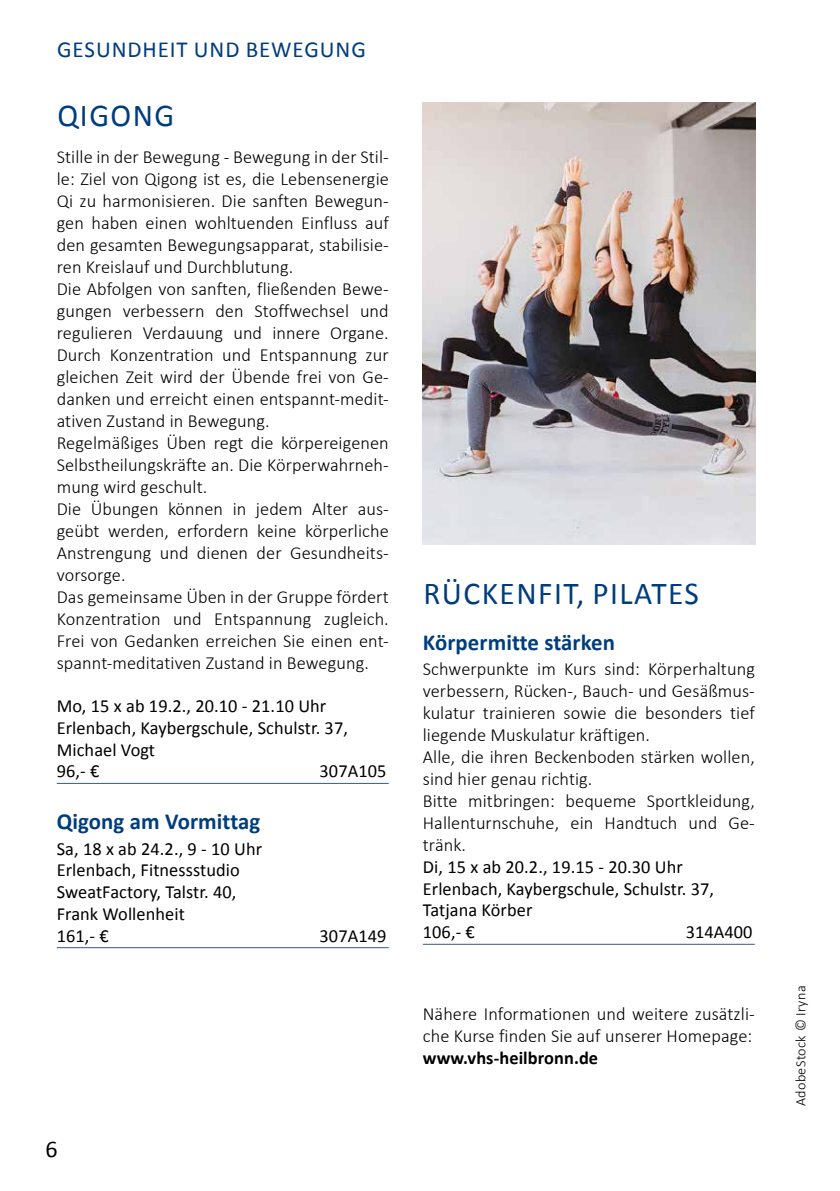
<style>
.page{position:relative;width:840px;height:1191px;background:#fff}
.page>*{position:absolute;margin:0;border:0;box-sizing:border-box;transform-origin:0 0}
.t1{font:32px "Calibri";letter-spacing:.045em;color:#003d7c}
.t2{font:24px "Calibri";color:#000}
.t3{font:700 23px "Calibri";letter-spacing:.005em;color:#003d7c}
.t4{font:23px "Calibri";letter-spacing:.04em;color:#003d7c}
.t5{font:300 18.4px/22px "Calibri";letter-spacing:.005em;color:#000}
.t6{font:18.4px/21.8px "Calibri";letter-spacing:.005em;color:#000}
.t7{font:700 18.4px "Calibri";letter-spacing:.005em;color:#000}
.t8{font:300 14.4px "Calibri";letter-spacing:.02em;color:#000}
</style>
<div class="page">
<hr style="left:422px;top:943px;width:332px;height:1px;background:#375893">
<hr style="left:57px;top:783px;width:331px;height:1px;background:#375893">
<hr style="left:57px;top:947px;width:331px;height:1px;background:#375893">
<img style="left:422px;top:102px;width:333px;height:442px">
<p class="t4" style="left:57px;top:35px;width:310px">GESUNDHEIT UND BEWEGUNG</p>
<h1 class="t1" style="left:57px;top:95px;width:118px">QIGONG</h1>
<p class="t5" style="left:57px;top:144px;width:333px">Stille in der Bewegung - Bewegung in der Stil&shy;le: Ziel von Qigong ist es, die Lebensenergie Qi zu harmonisieren. Die sanften Bewegun&shy;gen haben einen wohltuenden Einfluss auf den gesamten Bewegungsapparat, stabilisie&shy;ren Kreislauf und Durchblutung.<br>Die Abfolgen von sanften, fließenden Bewe&shy;gungen verbessern den Stoffwechsel und regulieren Verdauung und innere Organe.<br>Durch Konzentration und Entspannung zur gleichen Zeit wird der Übende frei von Ge&shy;danken und erreicht einen entspannt-medit&shy;ativen Zustand in Bewegung.<br>Regelmäßiges Üben regt die körpereigenen Selbstheilungskräfte an. Die Körperwahrneh&shy;mung wird geschult.<br>Die Übungen können in jedem Alter aus&shy;geübt werden, erfordern keine körperliche Anstrengung und dienen der Gesundheits&shy;vorsorge.<br>Das gemeinsame Üben in der Gruppe fördert Konzentration und Entspannung zugleich.<br>Frei von Gedanken erreichen Sie einen ent&shy;spannt-meditativen Zustand in Bewegung.</p>
<p class="t6" style="left:57px;top:695px;width:292px">Mo, 15 x ab 19.2., 20.10 - 21.10 Uhr<br>Erlenbach, Kaybergschule, Schulstr. 37,<br>Michael Vogt<br>96,- €</p>
<p class="t6" style="left:319px;top:760px;width:68px">307A105</p>
<p class="t3" style="left:57px;top:807px;width:205px">Qigong am Vormittag</p>
<p class="t6" style="left:57px;top:837px;width:207px">Sa, 18 x ab 24.2., 9 - 10 Uhr<br>Erlenbach, Fitnessstudio<br>SweatFactory, Talstr. 40,<br>Frank Wollenheit<br>161,- €</p>
<p class="t6" style="left:319px;top:924px;width:68px">307A149</p>
<h2 class="t2" style="left:45px;top:1133px;width:14px">6</h2>
<h1 class="t1" style="left:423px;top:573px;width:277px">RÜCKENFIT, PILATES</h1>
<p class="t3" style="left:422px;top:627px;width:193px">Körpermitte stärken</p>
<p class="t5" style="left:422px;top:657px;width:333px">Schwerpunkte im Kurs sind: Körperhaltung verbessern, Rücken-, Bauch- und Gesäßmus&shy;kulatur trainieren sowie die besonders tief liegende Muskulatur kräftigen.<br>Alle, die ihren Beckenboden stärken wollen, sind hier genau richtig.<br>Bitte mitbringen: bequeme Sportkleidung, Hallenturnschuhe, ein Handtuch und Ge&shy;tränk.</p>
<p class="t6" style="left:422px;top:856px;width:292px">Di, 15 x ab 20.2., 19.15 - 20.30 Uhr<br>Erlenbach, Kaybergschule, Schulstr. 37,<br>Tatjana Körber<br>106,- €</p>
<p class="t6" style="left:685px;top:921px;width:68px">314A400</p>
<p class="t5" style="left:422px;top:1001px;width:333px">Nähere Informationen und weitere zusätzli&shy;che Kurse finden Sie auf unserer Homepage:</p>
<p class="t7" style="left:422px;top:1045px;width:177px">www.vhs-heilbronn.de</p>
<p class="t8" style="left:791px;top:1106px;width:122px;rotate:-90deg">AdobeStock © Iryna</p>
</div>
